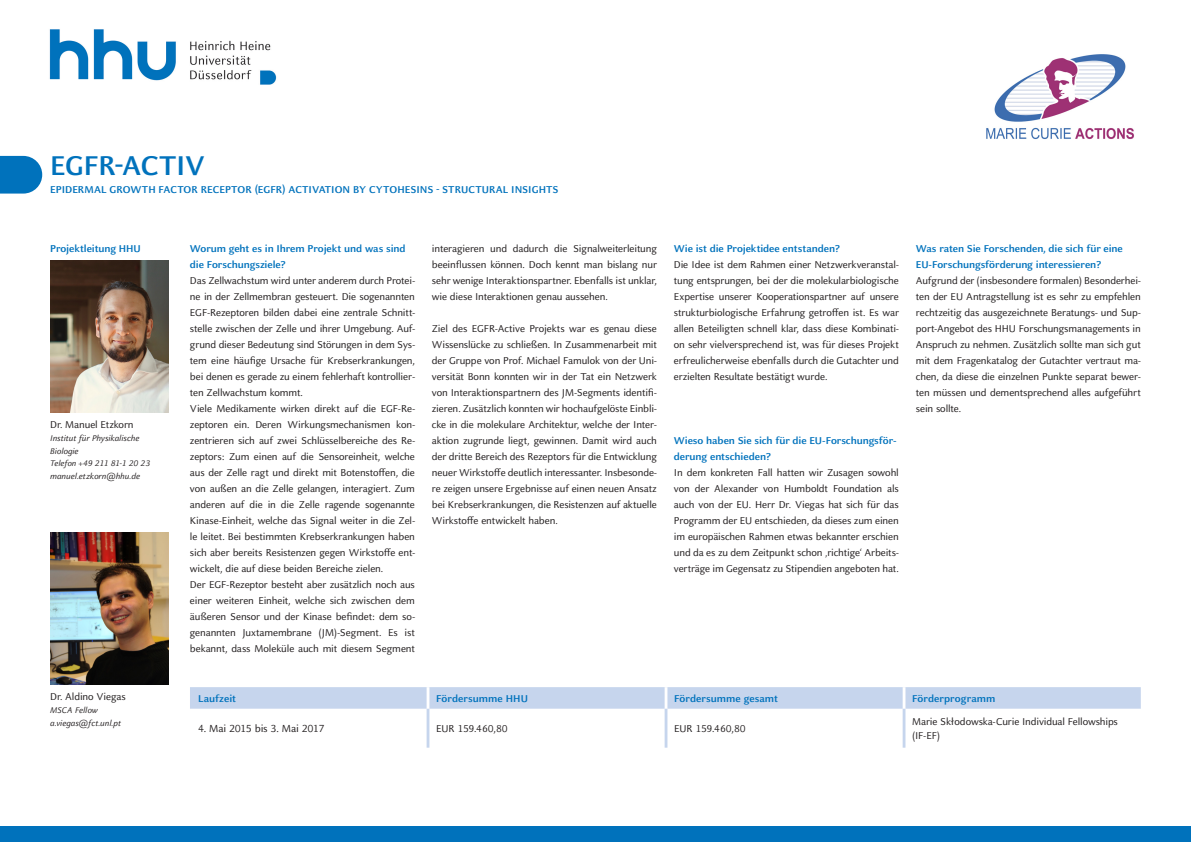
<style>
.page{position:relative;width:1191px;height:842px;background:#fff}
.page>*{position:absolute;margin:0;border:0;box-sizing:border-box;transform-origin:0 0}
.Headline{font:700 30px "HHU Celeste Sans";letter-spacing:-.015em;color:#0072bc}
.Tabellentext_Copy{font:11.3px "HHU Celeste Sans";letter-spacing:-.025em;color:#231f20}
.Copy{font:11px/16px "HHU Celeste Sans";letter-spacing:-.01em;color:#231f20;text-align:justify}
.Subhead_Copy_11pt{font:700 11px/16px "HHU Celeste Sans";letter-spacing:-.01em;color:#0072bc}
.Headline-2{font:700 11px "HHU Celeste Sans";color:#0072bc}
.Tabellentext_Copy-2{font:11px/14px "HHU Celeste Sans";letter-spacing:-.01em;color:#231f20}
.Tebellentext_Weiß{font:700 11px "HHU Celeste Sans";letter-spacing:.005em;color:#0072bc}
.Copy-2{font:700 11px "HHU Celeste Sans";letter-spacing:-.01em;color:#0072bc}
.Bildunterzeile_Kursi{font:italic 9.2px/12.7px "HHU Celeste Sans";letter-spacing:-.005em;color:#231f20}
.Bildunterzeile_Kursi-2{font:italic 9px "HHU Celeste Sans";letter-spacing:-.015em;color:#231f20}
</style>
<div class="page">
<img style="left:50px;top:261px;width:118px;height:151px">
<img style="left:50px;top:533px;width:118px;height:151px">
<svg style="left:190px;top:687px;width:950px;height:61px"></svg>
<hr style="left:426px;top:687px;width:3px;height:22px;background:#fff">
<hr style="left:664px;top:687px;width:3px;height:22px;background:#fff">
<hr style="left:902px;top:687px;width:3px;height:22px;background:#fff">
<hr style="left:426px;top:709px;width:3px;height:39px;background:#c6d5ed">
<hr style="left:664px;top:709px;width:3px;height:39px;background:#c6d5ed">
<hr style="left:902px;top:709px;width:3px;height:39px;background:#c6d5ed">
<img style="left:986px;top:54px;width:148px;height:85px">
<div style="left:0;top:827px;width:1191px;height:15px;background:#0072bc"></div>
<img style="left:49px;top:29px;width:228px;height:56px">
<svg style="left:0;top:156px;width:42px;height:38px;background:#1980c2"></svg>
<p class="Headline" style="left:50px;top:146px;width:156px">EGFR-ACTIV</p>
<p class="Headline-2" style="left:50px;top:182px;width:510px">EPIDERMAL GROWTH FACTOR RECEPTOR (EGFR) ACTIVATION BY CYTOHESINS - STRUCTURAL INSIGHTS</p>
<p class="Copy-2" style="left:50px;top:242px;width:92px">Projektleitung HHU</p>
<p class="Copy" style="left:50px;top:417px;width:85px">Dr. Manuel Etzkorn</p>
<p class="Bildunterzeile_Kursi" style="left:50px;top:431px;width:91px">Institut für Physikalische<br>Biologie</p>
<p class="Bildunterzeile_Kursi-2" style="left:50px;top:457px;width:102px">Telefon +49 211 81-1 20 23</p>
<p class="Bildunterzeile_Kursi" style="left:50px;top:469px;width:91px">manuel.etzkorn@hhu.de</p>
<p class="Subhead_Copy_11pt" style="left:190px;top:240px;width:217px">Worum geht es in Ihrem Projekt und was sind die Forschungsziele?</p>
<p class="Copy" style="left:190px;top:273px;width:226px">Das Zellwachstum wird unter anderem durch Protei&shy;ne in der Zellmembran gesteuert. Die sogenannten EGF-Rezeptoren bilden dabei eine zentrale Schnitt&shy;stelle zwischen der Zelle und ihrer Umgebung. Auf&shy;grund dieser Bedeutung sind Störungen in dem Sys&shy;tem eine häufige Ursache für Krebserkrankungen, bei denen es gerade zu einem fehlerhaft kontrollier&shy;ten Zellwachstum kommt.</p>
<p class="Copy" style="left:190px;top:401px;width:226px">Viele Medikamente wirken direkt auf die EGF-Re&shy;zeptoren ein. Deren Wirkungsmechanismen kon&shy;zentrieren sich auf zwei Schlüsselbereiche des Re&shy;zeptors: Zum einen auf die Sensoreinheit, welche aus der Zelle ragt und direkt mit Botenstoffen, die von außen an die Zelle gelangen, interagiert. Zum anderen auf die in die Zelle ragende sogenannte Kinase-Einheit, welche das Signal weiter in die Zel&shy;le leitet. Bei bestimmten Krebserkrankungen haben sich aber bereits Resistenzen gegen Wirkstoffe ent&shy;wickelt, die auf diese beiden Bereiche zielen.</p>
<p class="Copy" style="left:190px;top:577px;width:226px">Der EGF-Rezeptor besteht aber zusätzlich noch aus einer weiteren Einheit, welche sich zwischen dem äußeren Sensor und der Kinase befindet: dem so&shy;genannten Juxtamembrane (JM)-Segment. Es ist bekannt, dass Moleküle auch mit diesem Segment</p>
<p class="Copy" style="left:432px;top:241px;width:226px">interagieren und dadurch die Signalweiterleitung beeinflussen können. Doch kennt man bislang nur sehr wenige Interaktionspartner. Ebenfalls ist unklar, wie diese Interaktionen genau aussehen.</p>
<p class="Copy" style="left:432px;top:321px;width:226px">Ziel des EGFR-Active Projekts war es genau diese Wissenslücke zu schließen. In Zusammenarbeit mit der Gruppe von Prof. Michael Famulok von der Uni&shy;versität Bonn konnten wir in der Tat ein Netzwerk von Interaktionspartnern des JM-Segments identifi&shy;zieren. Zusätzlich konnten wir hochaufgelöste Einbli&shy;cke in die molekulare Architektur, welche der Inter&shy;aktion zugrunde liegt, gewinnen. Damit wird auch der dritte Bereich des Rezeptors für die Entwicklung neuer Wirkstoffe deutlich interessanter. Insbesonde&shy;re zeigen unsere Ergebnisse auf einen neuen Ansatz bei Krebserkrankungen, die Resistenzen auf aktuelle Wirkstoffe entwickelt haben.</p>
<p class="Subhead_Copy_11pt" style="left:674px;top:240px;width:167px">Wie ist die Projektidee entstanden?</p>
<p class="Copy" style="left:674px;top:257px;width:226px">Die Idee ist dem Rahmen einer Netzwerkveranstal&shy;tung entsprungen, bei der die molekularbiologische Expertise unserer Kooperationspartner auf unsere strukturbiologische Erfahrung getroffen ist. Es war allen Beteiligten schnell klar, dass diese Kombinati&shy;on sehr vielversprechend ist, was für dieses Projekt erfreulicherweise ebenfalls durch die Gutachter und erzielten Resultate bestätigt wurde.</p>
<p class="Subhead_Copy_11pt" style="left:674px;top:432px;width:224px">Wieso haben Sie sich für die EU-Forschungsför&shy;derung entschieden?</p>
<p class="Copy" style="left:674px;top:465px;width:226px">In dem konkreten Fall hatten wir Zusagen sowohl von der Alexander von Humboldt Foundation als auch von der EU. Herr Dr. Viegas hat sich für das Programm der EU entschieden, da dieses zum einen im europäischen Rahmen etwas bekannter erschien und da es zu dem Zeitpunkt schon ‚richtige‘ Arbeits&shy;verträge im Gegensatz zu Stipendien angeboten hat.</p>
<p class="Subhead_Copy_11pt" style="left:916px;top:240px;width:208px">Was raten Sie Forschenden, die sich für eine<br>EU-Forschungsförderung interessieren?</p>
<p class="Copy" style="left:916px;top:273px;width:226px">Aufgrund der (insbesondere formalen) Besonderhei&shy;ten der EU Antragstellung ist es sehr zu empfehlen rechtzeitig das ausgezeichnete Beratungs- und Sup&shy;port-Angebot des HHU Forschungsmanagements in Anspruch zu nehmen. Zusätzlich sollte man sich gut mit dem Fragenkatalog der Gutachter vertraut ma&shy;chen, da diese die einzelnen Punkte separat bewer&shy;ten müssen und dementsprechend alles aufgeführt sein sollte.</p>
<p class="Copy" style="left:50px;top:689px;width:77px">Dr. Aldino Viegas</p>
<p class="Bildunterzeile_Kursi" style="left:50px;top:703px;width:49px">MSCA Fellow</p>
<p class="Bildunterzeile_Kursi" style="left:50px;top:716px;width:72px">a.viegas@fct.unl.pt</p>
<p class="Tebellentext_Weiß" style="left:198px;top:691px;width:40px">Laufzeit</p>
<p class="Tebellentext_Weiß" style="left:436px;top:691px;width:93px">Fördersumme HHU</p>
<p class="Tebellentext_Weiß" style="left:674px;top:691px;width:106px">Fördersumme gesamt</p>
<p class="Tebellentext_Weiß" style="left:912px;top:691px;width:85px">Förderprogramm</p>
<p class="Tabellentext_Copy" style="left:198px;top:721px;width:128px">4. Mai 2015 bis 3. Mai 2017</p>
<p class="Tabellentext_Copy-2" style="left:436px;top:721px;width:73px">EUR 159.460,80</p>
<p class="Tabellentext_Copy-2" style="left:674px;top:721px;width:73px">EUR 159.460,80</p>
<p class="Tabellentext_Copy-2" style="left:912px;top:714px;width:207px">Marie Skłodowska-Curie Individual Fellowships (IF-EF)</p>
</div>
